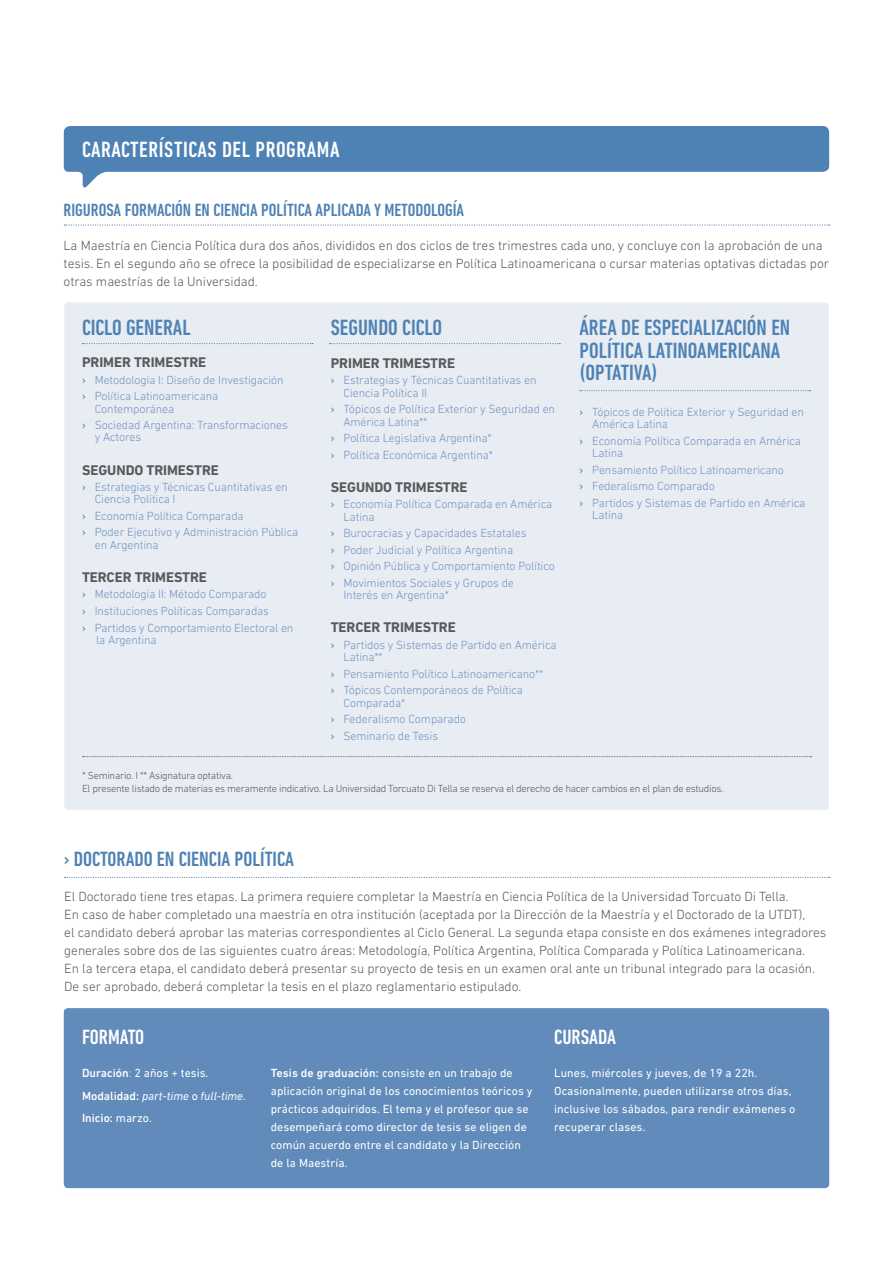
<style>
.page{position:relative;width:893px;height:1263px;background:#fff}
.page>*{position:absolute;margin:0;border:0;box-sizing:border-box;transform-origin:0 0}
.t1{font:500 condensed 22.5px/22.5px "DIN Next LT Pro";color:#4e82b5}
.t2{font:500 condensed 22.5px "DIN Next LT Pro";letter-spacing:.025em;color:#fff}
.t3{font:500 condensed 21px "DIN Next LT Pro";color:#4e82b5}
.t4{font:500 condensed 21px "DIN Next LT Pro";color:#fff}
.t5{font:500 condensed 18px "DIN Next LT Pro";color:#4e82b5}
.t6{font:700 14.25px "DIN Next LT Pro";letter-spacing:-.005em;color:#58595b}
.t7{font:300 13.5px/18px "DIN Next LT Pro";letter-spacing:-.005em;color:#58595b}
.t8{font:300 12px/16.5px "DIN Next LT Pro";letter-spacing:-.01em;color:#7094c0}
.t9{font:12px/18px "DIN Next LT Pro";letter-spacing:.005em;color:#fff}
.t10{font:500 12px/22.2px "DIN Next LT Pro";color:#fff}
.t11{font:300 10.5px/13.5px "DIN Next LT Pro";letter-spacing:-.025em;color:#58595b}
.s1{font-weight:500}
.s2{font-weight:300}
.s3{font-weight:400}
.s4{font-weight:400;font-style:italic}
</style>
<div class="page">
<svg style="left:64px;top:224px;width:766px;height:2px"></svg>
<div style="left:64px;top:302px;width:765px;height:508px;background:#e8ecf3;border-radius:4px"></div>
<div style="left:64px;top:1008px;width:765px;height:180px;background:#608bba;border-radius:4px"></div>
<svg style="left:65px;top:877px;width:765px;height:1px"></svg>
<svg style="left:83px;top:756px;width:729px;height:1px"></svg>
<svg style="left:64px;top:126px;width:765px;height:62px;fill:#4e82b5"></svg>
<svg style="left:82px;top:343px;width:231px;height:1px"></svg>
<svg style="left:330px;top:343px;width:230px;height:1px"></svg>
<svg style="left:580px;top:390px;width:231px;height:1px"></svg>
<h1 class="t2" style="left:82px;top:136px;width:259px">CARACTERÍSTICAS DEL PROGRAMA</h1>
<h3 class="t5" style="left:63px;top:200px;width:402px">RIGUROSA FORMACIÓN EN CIENCIA POLÍTICA APLICADA Y METODOLOGÍA</h3>
<p class="t7" style="left:64px;top:236px;width:767px">La Maestría en Ciencia Política dura dos años, divididos en dos ciclos de tres trimestres cada uno, y concluye con la aprobación de una tesis. En el segundo año se ofrece la posibilidad de especializarse en Política Latinoamericana o cursar materias optativas dictadas por otras maestrías de la Universidad.</p>
<h1 class="t1" style="left:82px;top:316px;width:110px">CICLO GENERAL</h1>
<p class="t6" style="left:82px;top:354px;width:126px">PRIMER TRIMESTRE</p>
<p class="t8" style="left:82px;top:371px;width:203px"><span class="s1">›</span> Metodología I: Diseño de Investigación <span class="s1">›</span> Política Latinoamericana</p>
<p class="t8" style="left:82px;top:400px;width:207px;text-indent:13px">Contemporánea<br><span class="s1">›</span> Sociedad Argentina: Transformaciones</p>
<p class="t8" style="left:95px;top:429px;width:48px">y Actores</p>
<p class="t6" style="left:82px;top:461px;width:138px">SEGUNDO TRIMESTRE</p>
<p class="t8" style="left:95px;top:481px;width:194px;line-height:12.3px;text-indent:-13px"><span class="s1">›</span> Estrategias y Técnicas Cuantitativas en<br>Ciencia Política I</p>
<p class="t8" style="left:82px;top:507px;width:218px"><span class="s1">›</span> Economía Política Comparada<br><span class="s1">›</span> Poder Ejecutivo y Administración Pública</p>
<p class="t8" style="left:95px;top:536px;width:65px">en Argentina</p>
<p class="t6" style="left:82px;top:569px;width:126px">TERCER TRIMESTRE</p>
<p class="t8" style="left:82px;top:586px;width:213px"><span class="s1">›</span> Metodología II: Método Comparado<br><span class="s1">›</span> Instituciones Políticas Comparadas<br><span class="s1">›</span> Partidos y Comportamiento Electoral en</p>
<p class="t8" style="left:96px;top:631px;width:62px">la Argentina</p>
<h1 class="t1" style="left:579px;top:316px;width:212px">ÁREA DE ESPECIALIZACIÓN EN<br>POLÍTICA LATINOAMERICANA (OPTATIVA)</h1>
<p class="t8" style="left:592px;top:405px;width:213px;line-height:12.3px;text-indent:-13px"><span class="s1">›</span> Tópicos de Política Exterior y Seguridad en<br>América Latina</p>
<p class="t8" style="left:592px;top:434px;width:210px;line-height:12.3px;text-indent:-13px"><span class="s1">›</span> Economía Política Comparada en América<br>Latina</p>
<p class="t8" style="left:579px;top:461px;width:227px"><span class="s1">›</span> Pensamiento Político Latinoamericano<br><span class="s1">›</span> Federalismo Comparado<br><span class="s1">›</span> Partidos y Sistemas de Partido en América</p>
<p class="t8" style="left:592px;top:506px;width:33px">Latina</p>
<h1 class="t1" style="left:331px;top:316px;width:113px">SEGUNDO CICLO</h1>
<p class="t6" style="left:331px;top:355px;width:126px">PRIMER TRIMESTRE</p>
<p class="t8" style="left:343px;top:374px;width:194px;line-height:12.3px;text-indent:-13px"><span class="s1">›</span> Estrategias y Técnicas Cuantitativas en<br>Ciencia Política II</p>
<p class="t8" style="left:343px;top:403px;width:213px;line-height:12.3px;text-indent:-13px"><span class="s1">›</span> Tópicos de Política Exterior y Seguridad en<br>América Latina**</p>
<p class="t8" style="left:331px;top:430px;width:164px"><span class="s1">›</span> Política Legislativa Argentina* <span class="s1">›</span> Política Económica Argentina*</p>
<p class="t6" style="left:331px;top:479px;width:138px">SEGUNDO TRIMESTRE</p>
<p class="t8" style="left:343px;top:498px;width:210px;line-height:12.3px;text-indent:-13px"><span class="s1">›</span> Economía Política Comparada en América<br>Latina</p>
<p class="t8" style="left:331px;top:525px;width:226px"><span class="s1">›</span> Burocracias y Capacidades Estatales<br><span class="s1">›</span> Poder Judicial y Política Argentina<br><span class="s1">›</span> Opinión Pública y Comportamiento Político <span class="s1">›</span> Movimientos Sociales y Grupos de</p>
<p class="t8" style="left:343px;top:587px;width:107px">Interés en Argentina*</p>
<p class="t6" style="left:331px;top:619px;width:126px">TERCER TRIMESTRE</p>
<p class="t8" style="left:343px;top:638px;width:215px;line-height:12.3px;text-indent:-13px"><span class="s1">›</span> Partidos y Sistemas de Partido en América<br>Latina**</p>
<p class="t8" style="left:331px;top:665px;width:214px"><span class="s1">›</span> Pensamiento Político Latinoamericano** <span class="s1">›</span> Tópicos Contemporáneos de Política</p>
<p class="t8" style="left:331px;top:694px;width:137px;text-indent:13px">Comparada*<br><span class="s1">›</span> Federalismo Comparado <span class="s1">›</span> Seminario de Tesis</p>
<p class="t11" style="left:82px;top:768px;width:643px">* Seminario. I ** Asignatura optativa.<br>El presente listado de materias es meramente indicativo. La Universidad Torcuato Di Tella se reserva el derecho de hacer cambios en el plan de estudios.</p>
<h2 class="t3" style="left:64px;top:847px;width:232px">› DOCTORADO EN CIENCIA POLÍTICA</h2>
<p class="t7" style="left:64px;top:887px;width:764px">El Doctorado tiene tres etapas. La primera requiere completar la Maestría en Ciencia Política de la Universidad Torcuato Di Tella.<br>En caso de haber completado una maestría en otra institución (aceptada por la Dirección de la Maestría y el Doctorado de la UTDT),<br>el candidato deberá aprobar las materias correspondientes al Ciclo General. La segunda etapa consiste en dos exámenes integradores generales sobre dos de las siguientes cuatro áreas: Metodología, Política Argentina, Política Comparada y Política Latinoamericana.<br>En la tercera etapa, el candidato deberá presentar su proyecto de tesis en un examen oral ante un tribunal integrado para la ocasión.<br>De ser aprobado, deberá completar la tesis en el plazo reglamentario estipulado.</p>
<h2 class="t4" style="left:82px;top:1025px;width:64px">FORMATO</h2>
<h2 class="t4" style="left:554px;top:1025px;width:63px">CURSADA</h2>
<p class="t10" style="left:82px;top:1062px;width:165px">Duración<span class="s2">:</span> <span class="s3">2 años + tesis.<br></span>Modalidad: <span class="s4">part-time</span> <span class="s3">o</span> <span class="s4">full-time.<br></span>Inicio: <span class="s3">marzo.</span></p>
<p class="t9" style="left:271px;top:1064px;width:263px"><span class="s1">Tesis de graduación:</span> consiste en un trabajo de aplicación original de los conocimientos teóricos y prácticos adquiridos. El tema y el profesor que se desempeñará como director de tesis se eligen de común acuerdo entre el candidato y la Dirección de la Maestría.</p>
<p class="t9" style="left:554px;top:1064px;width:243px">Lunes, miércoles y jueves, de 19 a 22h.<br>Ocasionalmente, pueden utilizarse otros días, inclusive los sábados, para rendir exámenes o recuperar clases.</p>
</div>
